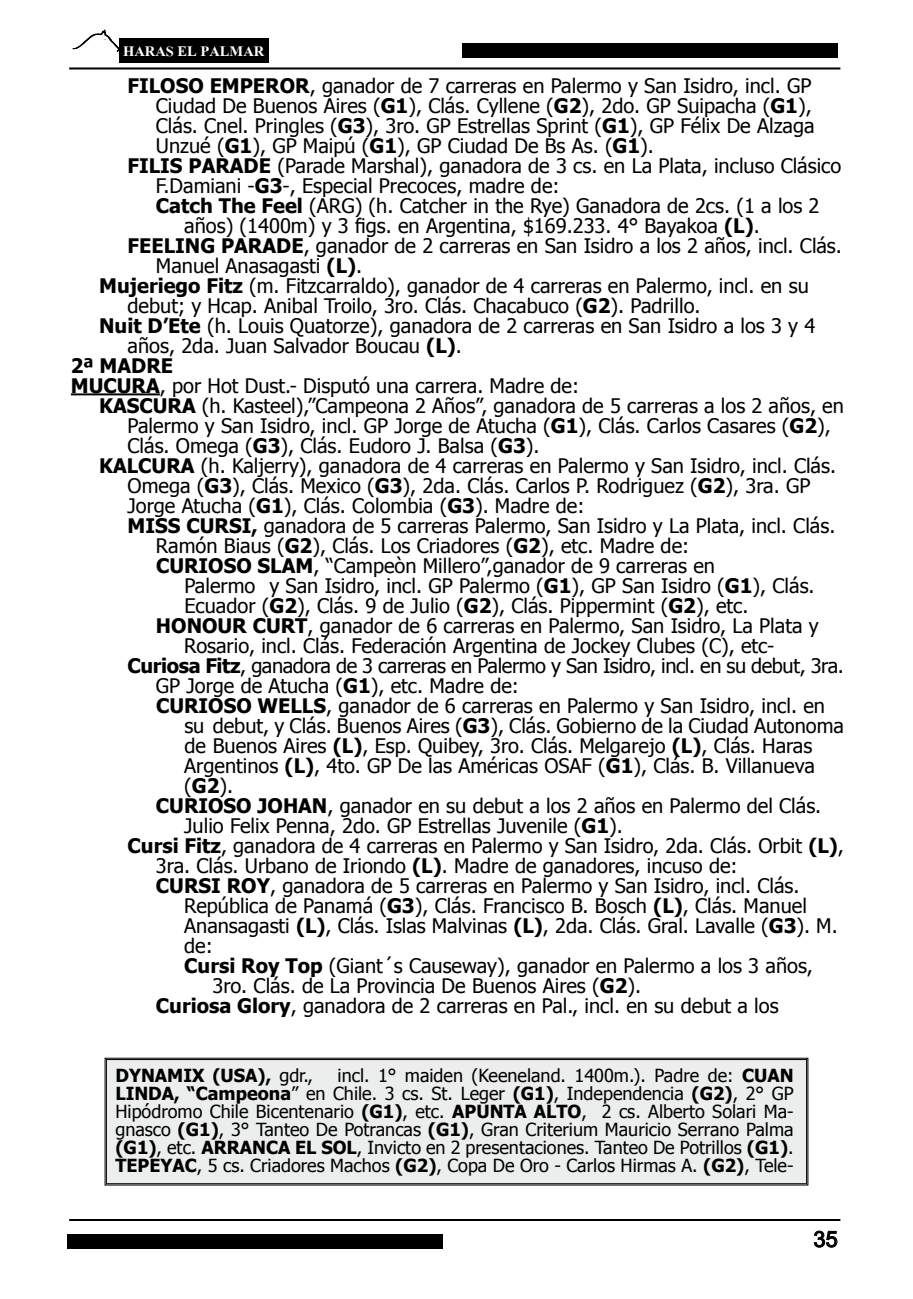
<style>
.page{position:relative;width:913px;height:1299px;background:#fff}
.page>*{position:absolute;margin:0;border:0;box-sizing:border-box;transform-origin:0 0}
.t1{font:700 22px "Angsana UPC";color:#fff}
.t2{font:22px "Arial";color:#000}
.t3{font:20px "Tahoma";color:#000}
.t4{font:20px "Tahoma";letter-spacing:-.02em;color:#000}
.t5{font:700 20px "Tahoma";color:#000}
.t6{font:18px/18px "Tahoma";color:#000;text-align:justify}
.t7{font:700 18px "Tahoma";color:#000}
.s1{font-weight:700}
.s2{font-weight:400}
</style>
<div class="page">
<div style="left:67px;top:1233px;width:376px;height:15px;background:#000"></div>
<div style="left:462px;top:44px;width:376px;height:14px;background:#000"></div>
<hr style="left:69px;top:1218px;width:771px;height:2px;background:#000">
<hr style="left:69px;top:67px;width:771px;height:2px;background:#000">
<svg style="left:813px;top:1230px;width:25px;height:17px"></svg>
<div style="left:105px;top:1057px;width:703px;height:128px;background:#eceded"></div>
<div style="left:106px;top:1058px;width:701px;height:126px;border:1px solid #000"></div>
<hr style="left:71px;top:393px;width:89px;height:2px;background:#000">
<div style="left:119px;top:38px;width:150px;height:24px;background:#000"></div>
<svg style="left:72px;top:29px;width:47px;height:23px"></svg>
<p class="t1" style="left:123px;top:34px;width:143px">HARAS EL PALMAR</p>
<p class="t3" style="left:128px;top:72px;width:685px"><span class="s1">FILOSO EMPEROR</span>, ganador de 7 carreras en Palermo y San Isidro, incl. GP</p>
<p class="t3" style="left:156px;top:92px;width:657px">Ciudad De Buenos Aires (<span class="s1">G1</span>), Clás. Cyllene (<span class="s1">G2</span>), 2do. GP Suipacha (<span class="s1">G1</span>),</p>
<p class="t3" style="left:156px;top:112px;width:660px">Clás. Cnel. Pringles (<span class="s1">G3</span>), 3ro. GP Estrellas Sprint (<span class="s1">G1</span>), GP Félix De Alzaga</p>
<p class="t3" style="left:156px;top:132px;width:499px">Unzué (<span class="s1">G1</span>), GP Maipú (<span class="s1">G1</span>), GP Ciudad De Bs As. (<span class="s1">G1</span>).</p>
<p class="t3" style="left:128px;top:152px;width:715px"><span class="s1">FILIS PARADE</span> (Parade Marshal), ganadora de 3 cs. en La Plata, incluso Clásico</p>
<p class="t3" style="left:156px;top:172px;width:405px">F.Damiani -<span class="s1">G3</span>-, Especial Precoces, madre de:</p>
<p class="t3" style="left:156px;top:192px;width:665px"><span class="s1">Catch The Feel</span> (ARG) (h. Catcher in the Rye) Ganadora de 2cs. (1 a los 2</p>
<p class="t3" style="left:184px;top:212px;width:577px">años) (1400m) y 3 figs. en Argentina, $169.233. 4° Bayakoa <span class="s1">(L)</span>.</p>
<p class="t3" style="left:128px;top:232px;width:716px"><span class="s1">FEELING PARADE</span>, ganador de 2 carreras en San Isidro a los 2 años, incl. Clás.</p>
<p class="t3" style="left:156px;top:252px;width:208px">Manuel Anasagasti <span class="s1">(L)</span>.</p>
<p class="t3" style="left:99px;top:272px;width:711px"><span class="s1">Mujeriego Fitz</span> (m. Fitzcarraldo), ganador de 4 carreras en Palermo, incl. en su</p>
<p class="t3" style="left:128px;top:292px;width:574px">debut; y Hcap. Anibal Troilo, 3ro. Clás. Chacabuco (<span class="s1">G2</span>). Padrillo.</p>
<p class="t3" style="left:99px;top:312px;width:718px"><span class="s1">Nuit D’Ete</span> (h. Louis Quatorze), ganadora de 2 carreras en San Isidro a los 3 y 4</p>
<p class="t3" style="left:128px;top:332px;width:336px">años, 2da. Juan Salvador Boucau <span class="s1">(L)</span>.</p>
<p class="t5" style="left:71px;top:351px;width:104px">2ª MADRE</p>
<p class="t3" style="left:71px;top:372px;width:510px"><span class="s1">MUCURA</span>, por Hot Dust.- Disputó una carrera. Madre de:</p>
<p class="t3" style="left:99px;top:392px;width:746px"><span class="s1">KASCURA</span> (h. Kasteel),”Campeona 2 Años”, ganadora de 5 carreras a los 2 años, en</p>
<p class="t3" style="left:128px;top:412px;width:705px">Palermo y San Isidro, incl. GP Jorge de Atucha (<span class="s1">G1</span>), Clás. Carlos Casares (<span class="s1">G2</span>),</p>
<p class="t3" style="left:128px;top:432px;width:413px">Clás. Omega (<span class="s1">G3</span>), Clás. Eudoro J. Balsa (<span class="s1">G3</span>).</p>
<p class="t3" style="left:99px;top:452px;width:738px"><span class="s1">KALCURA</span> (h. Kaljerry), ganadora de 4 carreras en Palermo y San Isidro, incl. Clás.</p>
<p class="t3" style="left:128px;top:472px;width:684px">Omega (<span class="s1">G3</span>), Clás. Mexico (<span class="s1">G3</span>), 2da. Clás. Carlos P. Rodriguez (<span class="s1">G2</span>), 3ra. GP</p>
<p class="t3" style="left:128px;top:492px;width:458px">Jorge Atucha (<span class="s1">G1</span>), Clás. Colombia (<span class="s1">G3</span>). Madre de:</p>
<p class="t3" style="left:128px;top:512px;width:709px"><span class="s1">MISS CURSI,</span> ganadora de 5 carreras Palermo, San Isidro y La Plata, incl. Clás.</p>
<p class="t3" style="left:156px;top:532px;width:535px">Ramón Biaus (<span class="s1">G2</span>), Clás. Los Criadores (<span class="s1">G2</span>), etc. Madre de:</p>
<p class="t3" style="left:156px;top:552px;width:560px"><span class="s1">CURIOSO SLAM</span>, “Campeòn Millero”,ganador de 9 carreras en</p>
<p class="t3" style="left:184px;top:572px;width:632px">Palermo y San Isidro, incl. GP Palermo (<span class="s1">G1</span>), GP San Isidro (<span class="s1">G1</span>), Clás.</p>
<p class="t3" style="left:184px;top:592px;width:566px">Ecuador (<span class="s1">G2</span>), Clás. 9 de Julio (<span class="s1">G2</span>), Clás. Pippermint (<span class="s1">G2</span>), etc.</p>
<p class="t3" style="left:156px;top:612px;width:664px"><span class="s1">HONOUR CURT</span>, ganador de 6 carreras en Palermo, San Isidro, La Plata y</p>
<p class="t3" style="left:184px;top:632px;width:592px">Rosario, incl. Clás. Federación Argentina de Jockey Clubes (C), etc-</p>
<p class="t4" style="left:128px;top:652px;width:718px"><span class="s1">Curiosa Fitz</span>, ganadora de 3 carreras en Palermo y San Isidro, incl. en su debut, 3ra.</p>
<p class="t3" style="left:156px;top:672px;width:364px">GP Jorge de Atucha (<span class="s1">G1</span>), etc. Madre de:</p>
<p class="t3" style="left:156px;top:692px;width:670px"><span class="s1">CURIOSO WELLS</span>, ganador de 6 carreras en Palermo y San Isidro, incl. en</p>
<p class="t3" style="left:184px;top:712px;width:661px">su debut, y Clás. Buenos Aires (<span class="s1">G3</span>), Clás. Gobierno de la Ciudad Autonoma</p>
<p class="t3" style="left:184px;top:732px;width:629px">de Buenos Aires <span class="s1">(L)</span>, Esp. Quibey, 3ro. Clás. Melgarejo <span class="s1">(L)</span>, Clás. Haras</p>
<p class="t3" style="left:184px;top:752px;width:632px">Argentinos <span class="s1">(L)</span>, 4to. GP De las Américas OSAF (<span class="s1">G1</span>), Clás. B. Villanueva</p>
<p class="t3" style="left:184px;top:772px;width:51px">(<span class="s1">G2</span>).</p>
<p class="t3" style="left:156px;top:792px;width:667px"><span class="s1">CURIOSO JOHAN</span>, ganador en su debut a los 2 años en Palermo del Clás.</p>
<p class="t3" style="left:184px;top:812px;width:440px">Julio Felix Penna, 2do. GP Estrellas Juvenile (<span class="s1">G1</span>).</p>
<p class="t3" style="left:128px;top:832px;width:718px"><span class="s1">Cursi Fitz</span>, ganadora de 4 carreras en Palermo y San Isidro, 2da. Clás. Orbit <span class="s1">(L)</span>,</p>
<p class="t3" style="left:156px;top:852px;width:583px">3ra. Clás. Urbano de Iriondo <span class="s1">(L)</span>. Madre de ganadores, incuso de:</p>
<p class="t3" style="left:156px;top:872px;width:645px"><span class="s1">CURSI ROY</span>, ganadora de 5 carreras en Palermo y San Isidro, incl. Clás.</p>
<p class="t3" style="left:184px;top:892px;width:624px">República de Panamá (<span class="s1">G3</span>), Clás. Francisco B. Bosch <span class="s1">(L)</span>, Clás. Manuel</p>
<p class="t3" style="left:184px;top:912px;width:655px">Anansagasti <span class="s1">(L)</span>, Clás. Islas Malvinas <span class="s1">(L)</span>, 2da. Clás. Gral. Lavalle (<span class="s1">G3</span>). M.</p>
<p class="t3" style="left:184px;top:932px;width:30px">de:</p>
<p class="t3" style="left:184px;top:952px;width:630px"><span class="s1">Cursi Roy Top</span> (Giant´s Causeway), ganador en Palermo a los 3 años,</p>
<p class="t3" style="left:213px;top:972px;width:430px">3ro. Clás. de La Provincia De Buenos Aires (<span class="s1">G2</span>).</p>
<p class="t3" style="left:156px;top:992px;width:624px"><span class="s1">Curiosa Glory</span>, ganadora de 2 carreras en Pal., incl. en su debut a los</p>
<p class="t6" style="left:115px;top:1065px;width:680px;text-indent:222px">incl. 1° maiden (Keeneland. 1400m.). Padre de: <span class="s1">CUAN LINDA, “Campeona</span>” en Chile. 3 cs. St. Leger <span class="s1">(G1)</span>, Independencia <span class="s1">(G2)</span>, 2° GP Hipódromo Chile Bicentenario <span class="s1">(G1)</span>, etc. <span class="s1">APUNTA ALTO</span>, 2 cs. Alberto Solari Ma&shy;gnasco <span class="s1">(G1)</span>, 3° Tanteo De Potrancas <span class="s1">(G1)</span>, Gran Criterium Mauricio Serrano Palma <span class="s1">(G1)</span>, etc. <span class="s1">ARRANCA EL SOL</span>, Invicto en 2 presentaciones. Tanteo De Potrillos <span class="s1">(G1)</span>.<br><span class="s1">TEPEYAC</span>, 5 cs. Criadores Machos <span class="s1">(G2)</span>, Copa De Oro - Carlos Hirmas A. <span class="s1">(G2)</span>, Tele-</p>
<p class="t7" style="left:115px;top:1062px;width:199px">DYNAMIX (USA), <span class="s2">gdr.,</span></p>
<p class="t2" style="left:813px;top:1224px;width:26px">35</p>
</div>
